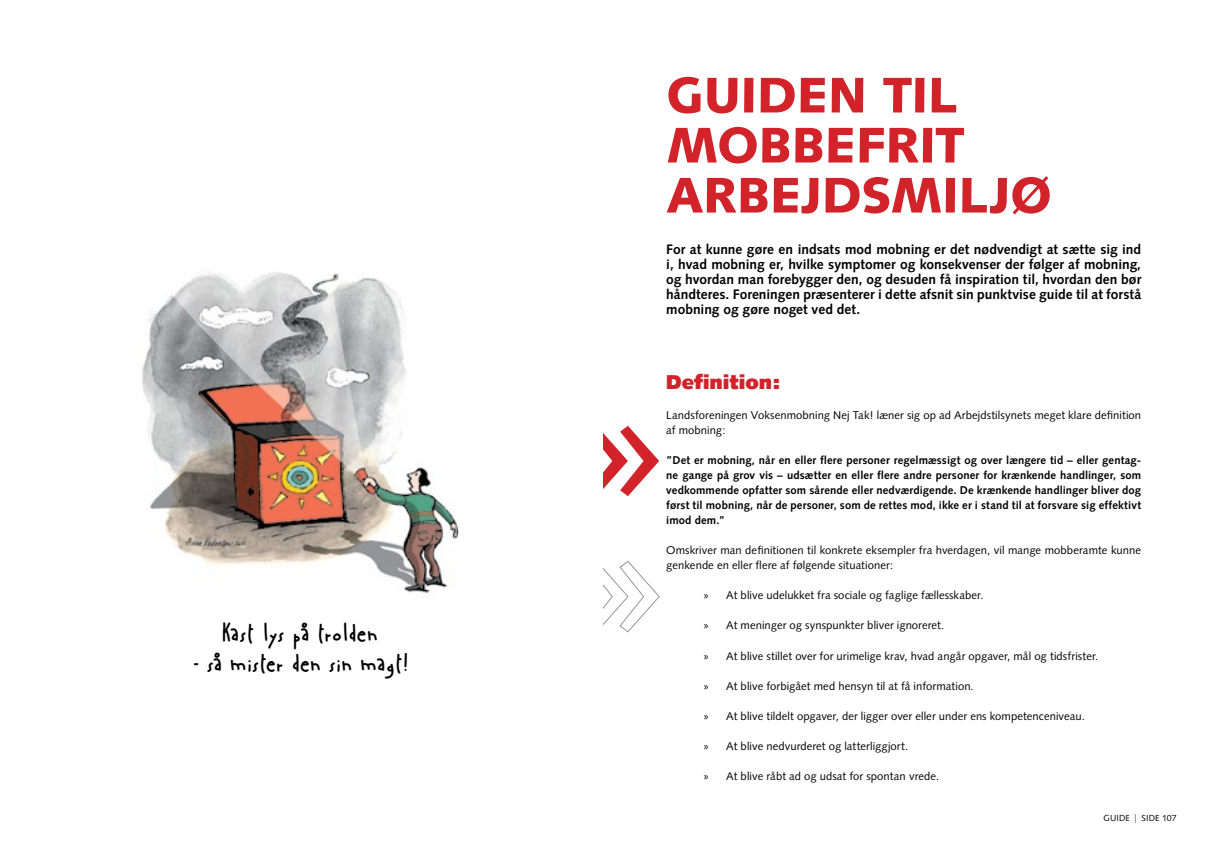
<style>
.page{position:relative;width:1205px;height:851px;background:#fff}
.page>*{position:absolute;margin:0;border:0;box-sizing:border-box;transform-origin:0 0}
.t1{font:900 50px/50px "Syntax";letter-spacing:-.005em;color:#d2232a}
.t2{font:25px "A Mano Boldensada";letter-spacing:-.01em;color:#000}
.t3{font:900 20px "Syntax";color:#d2232a}
.t4{font:700 13.75px/15px "Syntax";color:#000;text-align:justify}
.t5{font:11.25px/15px "Syntax";letter-spacing:.005em;color:#000}
.t6{font:700 11.25px/15px "Syntax";letter-spacing:.01em;color:#000;text-align:justify}
.t7{font:8.75px "Syntax";letter-spacing:.02em;color:#000}
.s1{font-family:"Myriad Pro"}
.s2{font-family:"Dax";font-weight:300}
</style>
<div class="page">
<svg style="left:603px;top:426px;width:56px;height:70px"></svg>
<img style="left:142px;top:272px;width:321px;height:321px">
<svg style="left:603px;top:561px;width:57px;height:72px"></svg>
<h2 class="t2" style="left:224px;top:616px;width:157px">Kast lys på trolden</h2>
<h2 class="t2" style="left:194px;top:646px;width:217px">- så mister den sin magt!</h2>
<h1 class="t1" style="left:666px;top:70px;width:387px">GUIDEN TIL<br>MOBBEFRIT<br>ARBEJDSMILJØ</h1>
<p class="t4" style="left:666px;top:242px;width:476px">For at kunne gøre en indsats mod mobning er det nødvendigt at sætte sig ind i, hvad mobning er, hvilke symptomer og konsekvenser der følger af mobning, og hvordan man forebygger den, og desuden få inspiration til, hvordan den bør håndteres. Foreningen præsenterer i dette afsnit sin punktvise guide til at forstå mobning og gøre noget ved det.</p>
<h3 class="t3" style="left:666px;top:370px;width:115px">Definition:</h3>
<p class="t5" style="left:666px;top:408px;width:476px">Landsforeningen Voksenmobning Nej Tak! læner sig op ad Arbejdstilsynets meget klare definition af mobning:</p>
<p class="t6" style="left:666px;top:453px;width:476px">”Det er mobning, når en eller flere personer regelmæssigt og over længere tid – eller gentag&shy;ne gange på grov vis – udsætter en eller flere andre personer for krænkende handlinger, som vedkommende opfatter som sårende eller nedværdigende. De krænkende handlinger bliver dog først til mobning, når de personer, som de rettes mod, ikke er i stand til at forsvare sig effektivt imod dem.”</p>
<p class="t5" style="left:666px;top:543px;width:476px">Omskriver man definitionen til konkrete eksempler fra hverdagen, vil mange mobberamte kunne genkende en eller flere af følgende situationer:</p>
<p class="t5" style="left:704px;top:588px;width:281px"><span class="s1">»</span> At blive udelukket fra sociale og faglige fællesskaber.</p>
<p class="t5" style="left:704px;top:618px;width:242px"><span class="s1">»</span> At meninger og synspunkter bliver ignoreret.</p>
<p class="t5" style="left:704px;top:648px;width:396px"><span class="s1">»</span> At blive stillet over for urimelige krav, hvad angår opgaver, mål og tidsfrister.</p>
<p class="t5" style="left:704px;top:678px;width:271px"><span class="s1">»</span> At blive forbigået med hensyn til at få information.</p>
<p class="t5" style="left:704px;top:708px;width:382px"><span class="s1">»</span> At blive tildelt opgaver, der ligger over eller under ens kompetenceniveau.</p>
<p class="t5" style="left:704px;top:738px;width:206px"><span class="s1">»</span> At blive nedvurderet og latterliggjort.</p>
<p class="t5" style="left:704px;top:768px;width:237px"><span class="s1">»</span> At blive råbt ad og udsat for spontan vrede.</p>
<p class="t7" style="left:1103px;top:812px;width:75px">GUIDE <span class="s2">|</span> SIDE 107</p>
</div>
